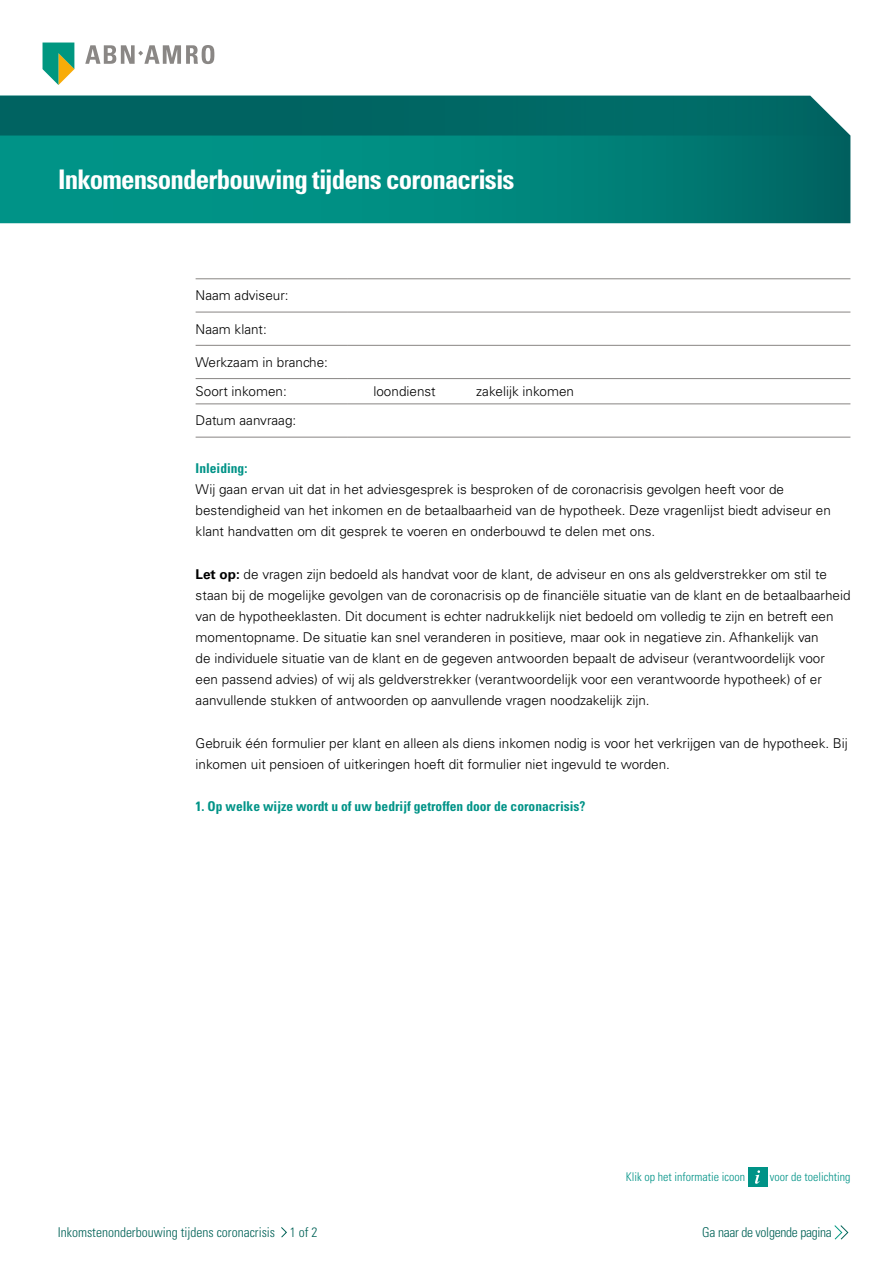
<style>
.page{position:relative;width:893px;height:1263px;background:#fff}
.page>*{position:absolute;margin:0;border:0;box-sizing:border-box;transform-origin:0 0}
.t1{font:700 condensed 27px "Univers LT Std";letter-spacing:-.03em;color:#fff}
.t2{font:300 13.5px/21px "Univers LT Std";color:#000}
.t3{font:700 condensed 13.5px "Univers LT Std";color:#009387}
.t4{font:300 condensed 13.5px "Univers LT Std";color:#006257}
.t5{font:300 condensed 13.5px "Univers LT Std";letter-spacing:-.02em;color:#006257}
.t6{font:300 condensed 12px "Univers LT Std";color:#009387}
.s1{font-weight:700}
</style>
<div class="page">
<hr style="left:196px;top:279px;width:152px;height:1px;background:#888583">
<hr style="left:348px;top:279px;width:502px;height:1px;background:#888583">
<hr style="left:196px;top:312px;width:152px;height:1px;background:#888583">
<hr style="left:348px;top:312px;width:502px;height:1px;background:#888583">
<hr style="left:196px;top:345px;width:152px;height:1px;background:#888583">
<hr style="left:348px;top:345px;width:502px;height:1px;background:#888583">
<hr style="left:196px;top:378px;width:152px;height:1px;background:#888583">
<hr style="left:348px;top:378px;width:502px;height:1px;background:#888583">
<hr style="left:196px;top:404px;width:152px;height:1px;background:#888583">
<hr style="left:348px;top:404px;width:502px;height:1px;background:#888583">
<hr style="left:196px;top:437px;width:152px;height:1px;background:#888583">
<hr style="left:348px;top:437px;width:502px;height:1px;background:#888583">
<svg style="left:0;top:136px;width:850px;height:87px;background:#00867c"></svg>
<svg style="left:0;top:43px;width:850px;height:93px"></svg>
<svg style="left:281px;top:1227px;width:6px;height:11px"></svg>
<svg style="left:834px;top:1225px;width:15px;height:15px"></svg>
<div style="left:748px;top:1167px;width:19px;height:20px;background:#009387"></div>
<svg style="left:755px;top:1170px;width:5px;height:14px"></svg>
<h1 class="t1" style="left:58px;top:163px;width:458px">Inkomensonderbouwing tijdens coronacrisis</h1>
<p class="t2" style="left:196px;top:285px;width:95px">Naam adviseur:</p>
<p class="t2" style="left:196px;top:318px;width:73px">Naam klant:</p>
<p class="t2" style="left:196px;top:347px;width:134px;line-height:29.2px">Werkzaam in branche:<br>Soort inkomen:</p>
<p class="t2" style="left:373px;top:381px;width:64px">loondienst</p>
<p class="t2" style="left:476px;top:381px;width:99px">zakelijk inkomen</p>
<p class="t2" style="left:196px;top:410px;width:102px">Datum aanvraag:</p>
<p class="t3" style="left:196px;top:460px;width:53px">Inleiding:</p>
<p class="t2" style="left:196px;top:479px;width:637px">Wij gaan ervan uit dat in het adviesgesprek is besproken of de coronacrisis gevolgen heeft voor de bestendigheid van het inkomen en de betaalbaarheid van de hypotheek. Deze vragenlijst biedt adviseur en klant handvatten om dit gesprek te voeren en onderbouwd te delen met ons.</p>
<p class="t2" style="left:196px;top:564px;width:656px"><span class="s1">Let op:</span> de vragen zijn bedoeld als handvat voor de klant, de adviseur en ons als geldverstrekker om stil te staan bij de mogelijke gevolgen van de coronacrisis op de financiële situatie van de klant en de betaalbaarheid van de hypotheeklasten. Dit document is echter nadrukkelijk niet bedoeld om volledig te zijn en betreft een momentopname. De situatie kan snel veranderen in positieve, maar ook in negatieve zin. Afhankelijk van<br>de individuele situatie van de klant en de gegeven antwoorden bepaalt de adviseur (verantwoordelijk voor een passend advies) of wij als geldverstrekker (verantwoordelijk voor een verantwoorde hypotheek) of er aanvullende stukken of antwoorden op aanvullende vragen noodzakelijk zijn.</p>
<p class="t2" style="left:196px;top:732px;width:654px">Gebruik één formulier per klant en alleen als diens inkomen nodig is voor het verkrijgen van de hypotheek. Bij inkomen uit pensioen of uitkeringen hoeft dit formulier niet ingevuld te worden.</p>
<p class="t3" style="left:196px;top:798px;width:391px">1. Op welke wijze wordt u of uw bedrijf getroffen door de coronacrisis?</p>
<p class="t6" style="left:626px;top:1170px;width:121px">Klik op het informatie icoon</p>
<p class="t6" style="left:770px;top:1170px;width:82px">voor de toelichting</p>
<p class="t4" style="left:58px;top:1224px;width:261px">Inkomstenonderbouwing tijdens coronacrisis 1 of 2</p>
<p class="t5" style="left:702px;top:1224px;width:131px">Ga naar de volgende pagina</p>
</div>
